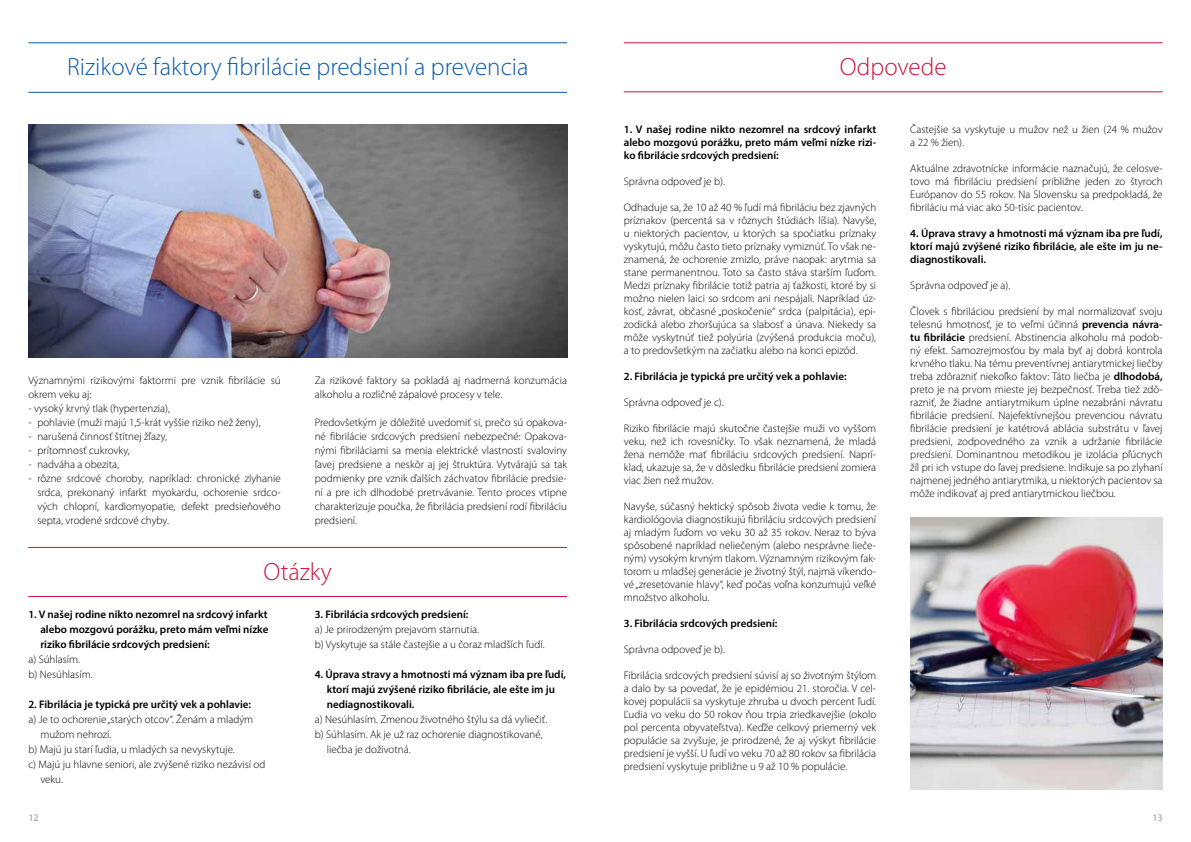
<style>
.page{position:relative;width:1191px;height:842px;background:#fff}
.page>*{position:absolute;margin:0;border:0;box-sizing:border-box;transform-origin:0 0}
.t1{font:300 25px "Myriad Pro";color:#085baa}
.t2{font:300 25px "Myriad Pro";color:#ce123c}
.t3{font:300 11px/13px "Myriad Pro";color:#000;text-align:justify}
.t4{font:600 11px/15px "Myriad Pro";color:#000;text-align:justify}
.t5{font:10px "Myriad Pro";color:#939598}
.s1{font-weight:600}
</style>
<div class="page">
<hr style="left:28px;top:92px;width:539px;height:1px;background:#085baa">
<img style="left:28px;top:125px;width:539px;height:232px">
<hr style="left:28px;top:43px;width:539px;height:1px;background:#085baa">
<hr style="left:624px;top:92px;width:538px;height:1px;background:#ce123c">
<hr style="left:624px;top:43px;width:538px;height:1px;background:#ce123c">
<img style="left:910px;top:517px;width:252px;height:272px">
<hr style="left:28px;top:547px;width:539px;height:1px;background:#ce123c">
<hr style="left:28px;top:596px;width:539px;height:1px;background:#ce123c">
<h1 class="t1" style="left:67px;top:52px;width:463px">Rizikové faktory fibrilácie predsiení a prevencia</h1>
<p class="t3" style="left:28px;top:373px;width:254px;line-height:14px">Významnými rizikovými faktormi pre vznik fibrilácie sú okrem veku aj:</p>
<p class="t3" style="left:28px;top:402px;width:143px">- vysoký krvný tlak (hypertenzia),</p>
<p class="t3" style="left:28px;top:416px;width:234px">- pohlavie (muži majú 1,5-krát vyššie riziko než ženy),</p>
<p class="t3" style="left:28px;top:430px;width:140px">- narušená činnosť štítnej žľazy,</p>
<p class="t3" style="left:28px;top:444px;width:103px">- prítomnosť cukrovky,</p>
<p class="t3" style="left:28px;top:458px;width:92px">- nadváha a obezita,</p>
<p class="t3" style="left:37px;top:471px;width:245px;line-height:14px;text-indent:-9px">- rôzne srdcové choroby, napríklad: chronické zlyhanie srdca, prekonaný infarkt myokardu, ochorenie srdco&shy;vých chlopní, kardiomyopatie, defekt predsieňového septa, vrodené srdcové chyby.</p>
<p class="t3" style="left:315px;top:373px;width:254px;line-height:14px">Za rizikové faktory sa pokladá aj nadmerná konzumácia alkoholu a rozličné zápalové procesy v tele.</p>
<p class="t3" style="left:315px;top:415px;width:254px;line-height:14px">Predovšetkým je dôležité uvedomiť si, prečo sú opakova&shy;né fibrilácie srdcových predsiení nebezpečné: Opakova&shy;nými fibriláciami sa menia elektrické vlastnosti svaloviny ľavej predsiene a neskôr aj jej štruktúra. Vytvárajú sa tak podmienky pre vznik ďalších záchvatov fibrilácie predsie&shy;ní a pre ich dlhodobé pretrvávanie. Tento proces vtipne charakterizuje poučka, že fibrilácia predsiení rodí fibriláciu predsiení.</p>
<h1 class="t2" style="left:263px;top:556px;width:70px">Otázky</h1>
<p class="t4" style="left:40px;top:606px;width:230px;text-indent:-12px">1. V našej rodine nikto nezomrel na srdcový infarkt alebo mozgovú porážku, preto mám veľmi nízke riziko fibrilácie srdcových predsiení:</p>
<p class="t3" style="left:28px;top:651px;width:66px;line-height:15px">a) Súhlasím.<br>b) Nesúhlasím.</p>
<p class="t4" style="left:28px;top:696px;width:224px">2. Fibrilácia je typická pre určitý vek a pohlavie:</p>
<p class="t3" style="left:28px;top:712px;width:226px">a) Je to ochorenie „starých otcov“. Ženám a mladým</p>
<p class="t3" style="left:40px;top:727px;width:73px">mužom nehrozí.</p>
<p class="t3" style="left:28px;top:742px;width:208px">b) Majú ju starí ľudia, u mladých sa nevyskytuje.</p>
<p class="t3" style="left:28px;top:757px;width:239px">c) Majú ju hlavne seniori, ale zvýšené riziko nezávisí od</p>
<p class="t3" style="left:40px;top:772px;width:24px">veku.</p>
<p class="t4" style="left:315px;top:606px;width:155px">3. Fibrilácia srdcových predsiení:</p>
<p class="t3" style="left:315px;top:621px;width:231px;line-height:15px">a) Je prirodzeným prejavom starnutia.<br>b) Vyskytuje sa stále častejšie a u čoraz mladších ľudí.</p>
<p class="t4" style="left:327px;top:666px;width:241px;text-align:left;text-indent:-12px">4. Úprava stravy a hmotnosti má význam iba pre ľudí, ktorí majú zvýšené riziko fibrilácie, ale ešte im ju nediagnostikovali.</p>
<p class="t3" style="left:315px;top:712px;width:234px">a) Nesúhlasím. Zmenou životného štýlu sa dá vyliečiť.</p>
<p class="t3" style="left:315px;top:727px;width:229px">b) Súhlasím. Ak je už raz ochorenie diagnostikované,</p>
<p class="t3" style="left:327px;top:742px;width:85px">liečba je doživotná.</p>
<h1 class="t2" style="left:840px;top:52px;width:108px">Odpovede</h1>
<p class="t4" style="left:624px;top:123px;width:254px;line-height:13px">1. V našej rodine nikto nezomrel na srdcový infarkt alebo mozgovú porážku, preto mám veľmi nízke rizi&shy;ko fibrilácie srdcových predsiení:</p>
<p class="t3" style="left:624px;top:175px;width:103px">Správna odpoveď je b).</p>
<p class="t3" style="left:624px;top:201px;width:254px">Odhaduje sa, že 10 až 40 % ľudí má fibriláciu bez zjavných príznakov (percentá sa v rôznych štúdiách líšia). Navyše, u niektorých pacientov, u ktorých sa spočiatku príznaky vyskytujú, môžu často tieto príznaky vymiznúť. To však ne&shy;znamená, že ochorenie zmizlo, práve naopak: arytmia sa stane permanentnou. Toto sa často stáva starším ľuďom.<br>Medzi príznaky fibrilácie totiž patria aj ťažkosti, ktoré by si možno nielen laici so srdcom ani nespájali. Napríklad úz&shy;kosť, závrat, občasné „poskočenie“ srdca (palpitácia), epi&shy;zodická alebo zhoršujúca sa slabosť a únava. Niekedy sa môže vyskytnúť tiež polyúria (zvýšená produkcia moču), a to predovšetkým na začiatku alebo na konci epizód.</p>
<p class="t4" style="left:624px;top:369px;width:224px">2. Fibrilácia je typická pre určitý vek a pohlavie:</p>
<p class="t3" style="left:624px;top:396px;width:101px">Správna odpoveď je c).</p>
<p class="t3" style="left:624px;top:422px;width:254px">Riziko fibrilácie majú skutočne častejšie muži vo vyššom veku, než ich rovesníčky. To však neznamená, že mladá žena nemôže mať fibriláciu srdcových predsiení. Naprí&shy;klad, ukazuje sa, že v dôsledku fibrilácie predsiení zomiera viac žien než mužov.</p>
<p class="t3" style="left:624px;top:500px;width:254px">Navyše, súčasný hektický spôsob života vedie k tomu, že kardiológovia diagnostikujú fibriláciu srdcových predsiení aj mladým ľuďom vo veku 30 až 35 rokov. Neraz to býva spôsobené napríklad neliečeným (alebo nesprávne lieče&shy;ným) vysokým krvným tlakom. Významným rizikovým fak&shy;torom u mladšej generácie je životný štýl, najmä víkendo&shy;vé „zresetovanie hlavy“, keď počas voľna konzumujú veľké množstvo alkoholu.</p>
<p class="t4" style="left:624px;top:616px;width:155px">3. Fibrilácia srdcových predsiení:</p>
<p class="t3" style="left:624px;top:643px;width:103px">Správna odpoveď je b).</p>
<p class="t3" style="left:624px;top:669px;width:254px">Fibrilácia srdcových predsiení súvisí aj so životným štýlom a dalo by sa povedať, že je epidémiou 21. storočia. V cel&shy;kovej populácii sa vyskytuje zhruba u dvoch percent ľudí.<br>Ľudia vo veku do 50 rokov ňou trpia zriedkavejšie (okolo pol percenta obyvateľstva). Keďže celkový priemerný vek populácie sa zvyšuje, je prirodzené, že aj výskyt fibrilácie predsiení je vyšší. U ľudí vo veku 70 až 80 rokov sa fibrilácia predsiení vyskytuje približne u 9 až 10 % populácie.</p>
<p class="t3" style="left:910px;top:123px;width:254px">Častejšie sa vyskytuje u mužov než u žien (24 % mužov a 22 % žien).</p>
<p class="t3" style="left:910px;top:162px;width:254px">Aktuálne zdravotnícke informácie naznačujú, že celosve&shy;tovo má fibriláciu predsiení približne jeden zo štyroch Európanov do 55 rokov. Na Slovensku sa predpokladá, že fibriláciu má viac ako 50-tisíc pacientov.</p>
<p class="t4" style="left:910px;top:227px;width:254px;line-height:13px">4. Úprava stravy a hmotnosti má význam iba pre ľudí, ktorí majú zvýšené riziko fibrilácie, ale ešte im ju ne&shy;diagnostikovali.</p>
<p class="t3" style="left:910px;top:279px;width:101px">Správna odpoveď je a).</p>
<p class="t3" style="left:910px;top:305px;width:254px">Človek s fibriláciou predsiení by mal normalizovať svoju telesnú hmotnosť, je to veľmi účinná <span class="s1">prevencia návra&shy;tu fibrilácie</span> predsiení. Abstinencia alkoholu má podob&shy;ný efekt. Samozrejmosťou by mala byť aj dobrá kontrola krvného tlaku. Na tému preventívnej antiarytmickej liečby treba zdôrazniť niekoľko faktov: Táto liečba je <span class="s1">dlhodobá, </span>preto je na prvom mieste jej bezpečnosť. Treba tiež zdô&shy;razniť, že žiadne antiarytmikum úplne nezabráni návratu fibrilácie predsiení. Najefektívnejšou prevenciou návratu fibrilácie predsiení je katétrová ablácia substrátu v ľavej predsieni, zodpovedného za vznik a udržanie fibrilácie predsiení. Dominantnou metodikou je izolácia pľúcnych žíl pri ich vstupe do ľavej predsiene. Indikuje sa po zlyhaní najmenej jedného antiarytmika, u niektorých pacientov sa môže indikovať aj pred antiarytmickou liečbou.</p>
<p class="t5" style="left:28px;top:812px;width:12px">12</p>
<p class="t5" style="left:1152px;top:812px;width:12px">13</p>
</div>
